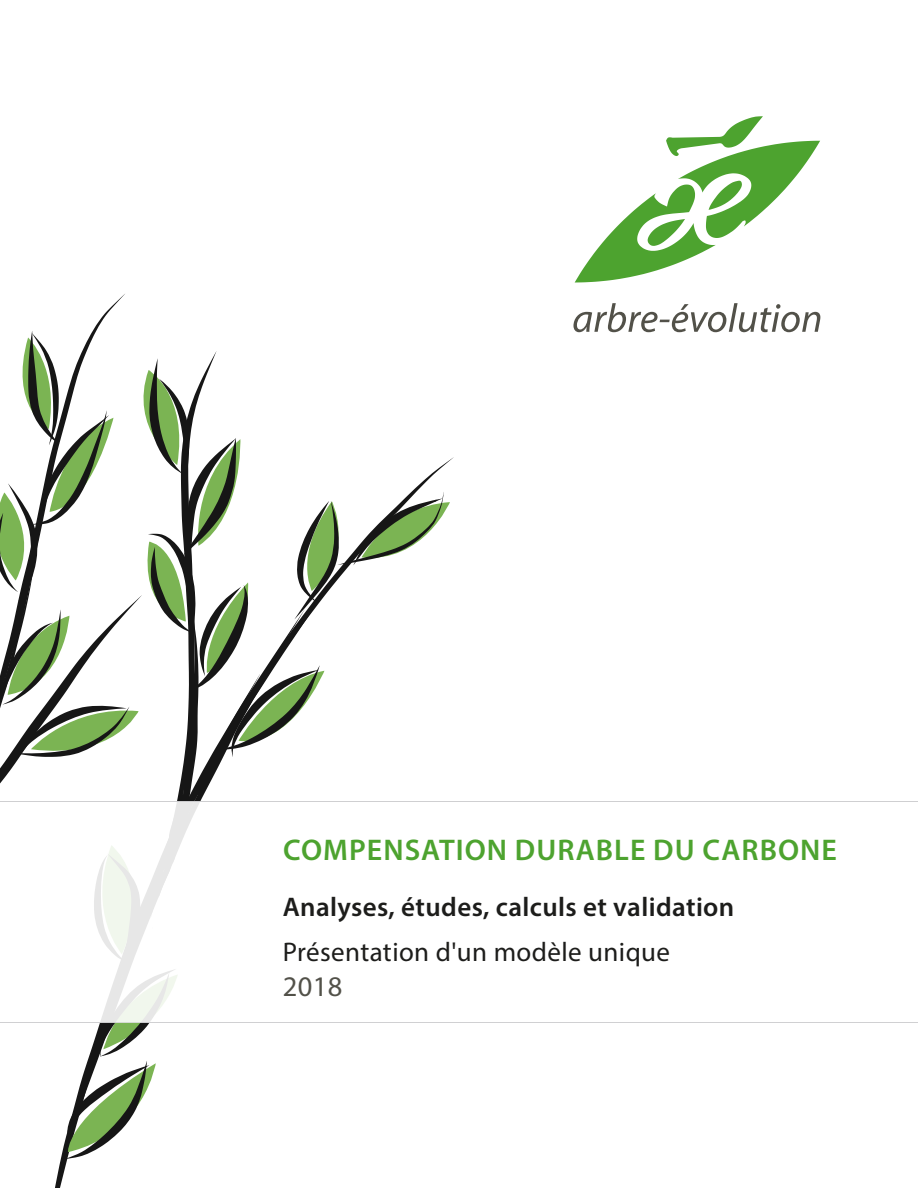
<style>
.page{position:relative;width:918px;height:1188px;background:#fff}
.page>*{position:absolute;margin:0;border:0;box-sizing:border-box;transform-origin:0 0}
.t1{font:600 30px "Myriad Pro";letter-spacing:.035em;color:#4da32f}
.t2{font:28.5px "Myriad Pro";color:#525149}
.t3{font:600 27px "Myriad Pro";letter-spacing:.015em;color:#1d1d1b}
.t4{font:27px "Myriad Pro";letter-spacing:.015em;color:#1d1d1b}
</style>
<div class="page">
<svg style="left:0;top:331px;width:450px;height:828px"></svg>
<svg style="left:573px;top:303px;width:247px;height:29px"></svg>
<svg style="left:575px;top:116px;width:245px;height:167px"></svg>
<div style="left:0;top:801px;width:918px;height:222px;background:#fff"></div>
<hr style="left:0;top:801px;width:918px;height:1px;background:#1d1d1b">
<hr style="left:0;top:1022px;width:918px;height:1px;background:#1d1d1b">
<p class="t1" style="left:283px;top:831px;width:555px">COMPENSATION DURABLE DU CARBONE</p>
<p class="t3" style="left:283px;top:890px;width:453px">Analyses, études, calculs et validation</p>
<p class="t4" style="left:283px;top:935px;width:389px">Présentation d'un modèle unique</p>
<p class="t2" style="left:283px;top:969px;width:61px">2018</p>
</div>
